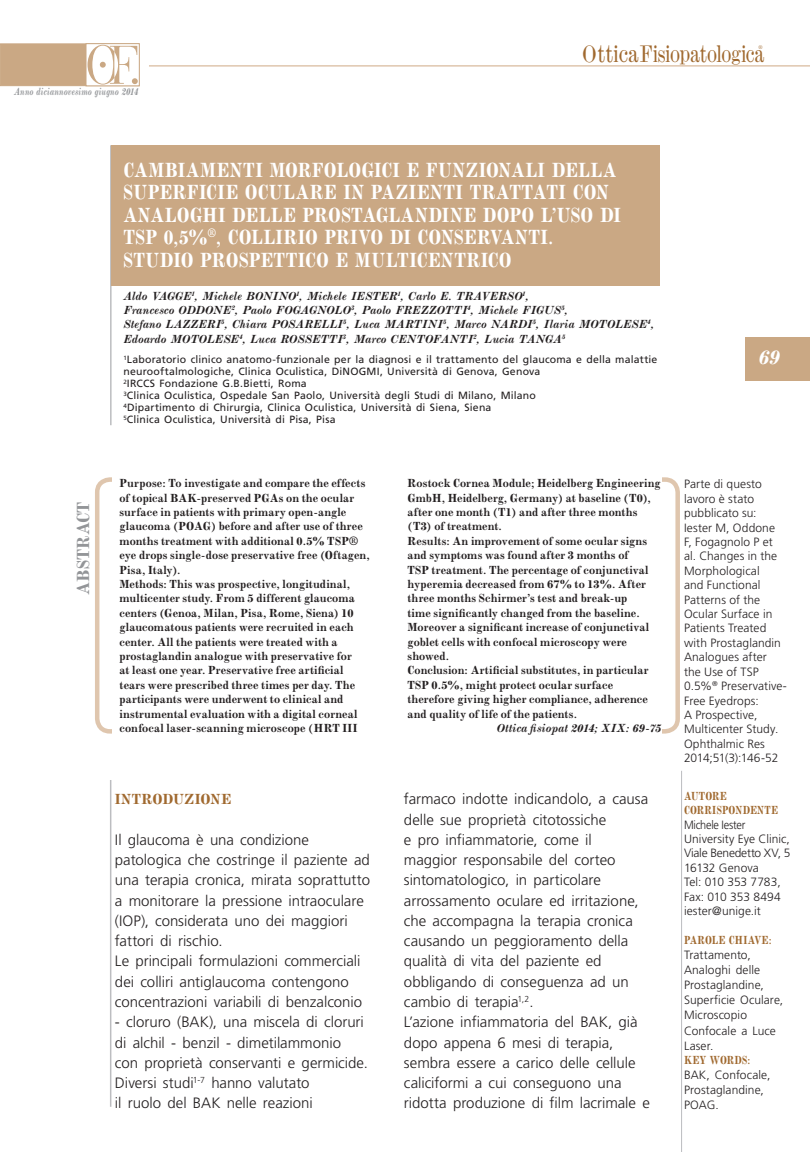
<style>
.page{position:relative;width:810px;height:1152px;background:#fff}
.page>*{position:absolute;margin:0;border:0;box-sizing:border-box;transform-origin:0 0}
.Normale{font:expanded 22.5px "Modern MT Std";letter-spacing:-.015em;color:#a0692f;scale:.8 1}
.Titolo_1{font:700 21px/22.5px "Modern MT Std";letter-spacing:.02em;color:#fff;scale:.9 1}
.Normale-2{font:italic 700 21px "Modern MT Std";color:#fff}
.Normale-3{font:700 18px "Modern MT Std";letter-spacing:.01em;color:#939598}
.Testo{font:300 15px/20.2px "Frutiger LT Std";color:#231f20}
.Testo-2{font:700 15px "Modern MT Std";letter-spacing:.01em;color:#a0692f}
.t1{font:700 12px/14.4px "Modern MT Std";letter-spacing:.01em;color:#231f20}
.Testo_aut__corr{font:300 12px/14.4px "Frutiger LT Std";letter-spacing:.005em;color:#231f20}
.Autori{font:italic 700 12px/14.4px "Modern MT Std";letter-spacing:-.005em;color:#231f20}
.Autore_corr{font:700 12px "Modern MT Std";letter-spacing:.025em;color:#a0692f;scale:.85 1}
.Testo_aut__corr-2{font:300 12px "Frutiger LT Std";letter-spacing:-.02em;color:#231f20}
.Testo_aut__corr-3{font:300 12px "Frutiger LT Std";letter-spacing:-.02em;color:#231f20;scale:.91 1}
.Autori-2{font:10.5px/12px "Frutiger LT Std";letter-spacing:.015em;color:#231f20}
.t2{font:italic 700 10.5px "Modern MT Std";letter-spacing:.015em;color:#939598;scale:.8 1}
.Normale-4{font:expanded 5.25px "Modern MT Std";color:#a0692f}
.s1{color:#fff}
</style>
<div class="page">
<div style="left:744px;top:337px;width:65px;height:43px;background:#caa884"></div>
<hr style="left:149px;top:65px;width:660px;height:2px;background:#dfc6ae">
<div style="left:0;top:43px;width:139px;height:43px;background:#caa884;border:1px solid #caa884"></div>
<svg style="left:86px;top:43px;width:53px;height:43px"></svg>
<svg style="left:87px;top:45px;width:51px;height:40px"></svg>
<hr style="left:680px;top:771px;width:1px;height:381px;background:#bcbdc0">
<hr style="left:110px;top:780px;width:1px;height:326px;background:#bcbdc0">
<hr style="left:110px;top:145px;width:1px;height:280px;background:#bcbdc0">
<div style="left:111px;top:145px;width:548px;height:141px;background:#caa884"></div>
<p class="t2" style="left:14px;top:85px;width:157px">Anno diciannovesimo giugno 2014</p>
<p class="Normale-4" style="left:758px;top:43px;width:6px">®</p>
<p class="Normale" style="left:581px;top:40px;width:230px">OtticaFisiopatologica</p>
<p class="Normale-3" style="left:72px;top:595px;width:95px;rotate:-90deg">ABSTRACT</p>
<p class="Titolo_1" style="left:123px;top:158px;width:554px">CAMBIAMENTI MORFOLOGICI E FUNZIONALI DELLA SUPERFICIE OCULARE IN PAZIENTI TRATTATI CON ANALOGHI DELLE PROSTAGLANDINE DOPO L’USO DI TSP 0,5%<sup>®</sup>, COLLIRIO PRIVO DI CONSERVANTI.</p>
<p class="Titolo_1" style="left:123px;top:248px;width:432px">STUDIO PROSPETTICO E MULTICENTRICO</p>
<p class="Autori" style="left:123px;top:288px;width:532px">Aldo VAGGE<sup>1</sup>, Michele BONINO<sup>1</sup>, Michele IESTER<sup>1</sup>, Carlo E. TRAVERSO<sup>1</sup>,<br>Francesco ODDONE<sup>2</sup>, Paolo FOGAGNOLO<sup>3</sup>, Paolo FREZZOTTI<sup>4</sup>, Michele FIGUS<sup>5</sup>,<br>Stefano LAZZERI<sup>5</sup>, Chiara POSARELLI<sup>5</sup>, Luca MARTINI<sup>5</sup>, Marco NARDI<sup>5</sup>, Ilaria MOTOLESE<sup>4</sup>, Edoardo MOTOLESE<sup>4</sup>, Luca ROSSETTI<sup>3</sup>, Marco CENTOFANTI<sup>2</sup>, Lucia TANGA<sup>5</sup></p>
<p class="Autori-2" style="left:123px;top:354px;width:535px"><sup>1</sup>Laboratorio clinico anatomo-funzionale per la diagnosi e il trattamento del glaucoma e della malattie neurooftalmologiche, Clinica Oculistica, DiNOGMI, Università di Genova, Genova</p>
<p class="Autori-2" style="left:123px;top:378px;width:185px"><sup>2</sup>IRCCS Fondazione G.B.Bietti, Roma</p>
<p class="Autori-2" style="left:123px;top:390px;width:413px"><sup>3</sup>Clinica Oculistica, Ospedale San Paolo, Università degli Studi di Milano, Milano</p>
<p class="Autori-2" style="left:123px;top:402px;width:369px"><sup>4</sup>Dipartimento di Chirurgia, Clinica Oculistica, Università di Siena, Siena</p>
<p class="Autori-2" style="left:123px;top:414px;width:213px"><sup>5</sup>Clinica Oculistica, Università di Pisa, Pisa</p>
<p class="t1" style="left:119px;top:476px;width:252px">Purpose: To investigate and compare the effects of topical BAK-preserved PGAs on the ocular surface in patients with primary open-angle glaucoma (POAG) before and after use of three months treatment with additional 0.5% TSP® eye drops single-dose preservative free (Oftagen, Pisa, Italy).</p>
<p class="t1" style="left:119px;top:576px;width:239px">Methods: This was prospective, longitudinal, multicenter study. From 5 different glaucoma centers (Genoa, Milan, Pisa, Rome, Siena) 10 glaucomatous patients were recruited in each center. All the patients were treated with a prostaglandin analogue with preservative for at least one year. Preservative free artificial tears were prescribed three times per day. The participants were underwent to clinical and instrumental evaluation with a digital corneal confocal laser-scanning microscope (HRT III</p>
<p class="Testo-2" style="left:115px;top:790px;width:118px">INTRODUZIONE</p>
<p class="Testo" style="left:115px;top:830px;width:256px">Il glaucoma è una condizione patologica che costringe il paziente ad una terapia cronica, mirata soprattutto a monitorare la pressione intraoculare (IOP), considerata uno dei maggiori fattori di rischio.</p>
<p class="Testo" style="left:115px;top:951px;width:248px">Le principali formulazioni commerciali dei colliri antiglaucoma contengono concentrazioni variabili di benzalconio</p>
<p class="Testo" style="left:115px;top:1012px;width:254px">- cloruro (BAK), una miscela di cloruri di alchil - benzil - dimetilammonio<br>con proprietà conservanti e germicide.<br>Diversi studi<sup>1-7</sup> hanno valutato<br>il ruolo del BAK nelle reazioni</p>
<p class="t1" style="left:407px;top:476px;width:254px">Rostock Cornea Module; Heidelberg Engineering GmbH, Heidelberg, Germany) at baseline (T0), after one month (T1) and after three months (T3) of treatment.</p>
<p class="t1" style="left:407px;top:533px;width:243px">Results: An improvement of some ocular signs and symptoms was found after 3 months of TSP treatment. The percentage of conjunctival hyperemia decreased from 67% to 13%. After three months Schirmer’s test and break-up time significantly changed from the baseline.<br>Moreover a significant increase of conjunctival goblet cells with confocal microscopy were showed.</p>
<p class="t1" style="left:407px;top:663px;width:242px">Conclusion: Artificial substitutes, in particular TSP 0.5%, might protect ocular surface therefore giving higher compliance, adherence and quality of life of the patients.</p>
<p class="Autori" style="left:496px;top:721px;width:166px">Ottica fisiopat 2014; XIX: 69-75</p>
<p class="Testo" style="left:403px;top:789px;width:246px">farmaco indotte indicandolo, a causa delle sue proprietà citotossiche<br>e pro infiammatorie, come il maggior responsabile del corteo sintomatologico, in particolare arrossamento oculare ed irritazione, che accompagna la terapia cronica causando un peggioramento della qualità di vita del paziente ed obbligando di conseguenza ad un cambio di terapia<sup>1,2</sup>.</p>
<p class="Testo" style="left:403px;top:1012px;width:247px">L’azione infiammatoria del BAK, già dopo appena 6 mesi di terapia, sembra essere a carico delle cellule caliciformi a cui conseguono una ridotta produzione di film lacrimale e</p>
<p class="Normale-2" style="left:757px;top:345px;width:23px">69</p>
<p class="Testo_aut__corr" style="left:683px;top:477px;width:104px">Parte di questo lavoro è stato pubblicato su:<br>Iester M, Oddone<br>F, Fogagnolo P et al. Changes in the<br>Morphological<br>and Functional<br>Patterns of the<br>Ocular Surface in<br>Patients Treated with Prostaglandin<br>Analogues after<br>the Use of TSP<br>0.5%<sup>®</sup> Preservative-<br>Free Eyedrops:<br>A Prospective,<br>Multicenter Study.<br>Ophthalmic Res<br>2014;51(3):146-52</p>
<p class="Autore_corr" style="left:683px;top:788px;width:52px">AUTORE</p>
<p class="Autore_corr" style="left:683px;top:803px;width:116px">CORRISPONDENTE<span class="s1">:</span></p>
<p class="Testo_aut__corr-3" style="left:683px;top:817px;width:69px">Michele Iester</p>
<p class="Testo_aut__corr" style="left:683px;top:832px;width:107px">University Eye Clinic,</p>
<p class="Testo_aut__corr-2" style="left:683px;top:846px;width:108px">Viale Benedetto XV, 5</p>
<p class="Testo_aut__corr" style="left:683px;top:860px;width:76px">16132 Genova</p>
<p class="Testo_aut__corr" style="left:683px;top:875px;width:98px">Tel: 010 353 7783,<br>Fax: 010 353 8494</p>
<p class="Testo_aut__corr" style="left:683px;top:904px;width:78px">iester@unige.it</p>
<p class="Autore_corr" style="left:683px;top:933px;width:104px">PAROLE CHIAVE:</p>
<p class="Testo_aut__corr" style="left:683px;top:948px;width:101px;line-height:15px">Trattamento,<br>Analoghi delle<br>Prostaglandine,<br>Superficie Oculare,<br>Microscopio<br>Confocale a Luce<br>Laser.</p>
<p class="Autore_corr" style="left:683px;top:1052px;width:80px">KEY WORDS:</p>
<p class="Testo_aut__corr" style="left:683px;top:1067px;width:88px;line-height:15px">BAK, Confocale,<br>Prostaglandine,<br>POAG.</p>
</div>
